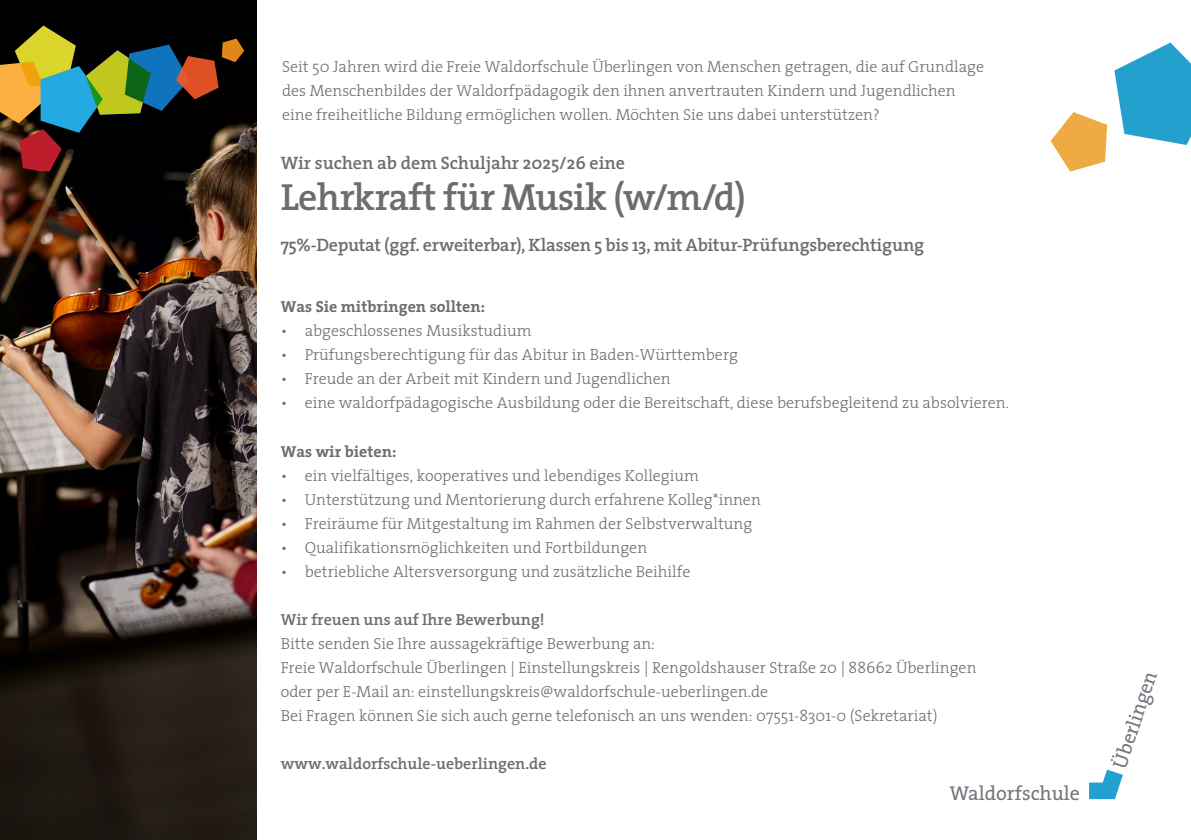
<style>
.page{position:relative;width:1191px;height:840px;background:#fff}
.page>*{position:absolute;margin:0;border:0;box-sizing:border-box;transform-origin:0 0}
.t1{font:600 38px "The Serif";letter-spacing:-.015em;color:#6c6d70}
.t2{font:20px "The Serif";color:#72767d}
.t3{font:600 18px "The Serif";letter-spacing:-.005em;color:#6c6d70}
.t4{font:300 16px "The Serif";color:#6c6d70}
.t5{font:600 16px "The Serif";color:#6c6d70}
.t6{font:700 16px "The Serif";color:#6c6d70}
</style>
<div class="page">
<img style="left:0;top:0;width:257px;height:839px">
<svg style="left:1114px;top:43px;width:77px;height:102px"></svg>
<svg style="left:1050px;top:112px;width:57px;height:59px"></svg>
<svg style="left:0;top:26px;width:244px;height:145px;background:#42422b"></svg>
<svg style="left:1089px;top:769px;width:34px;height:29px"></svg>
<p class="t4" style="left:282px;top:53px;width:703px">Seit 50 Jahren wird die Freie Waldorfschule Überlingen von Menschen getragen, die auf Grundlage</p>
<p class="t4" style="left:282px;top:77px;width:675px">des Menschenbildes der Waldorfpädagogik den ihnen anvertrauten Kindern und Jugendlichen</p>
<p class="t4" style="left:282px;top:101px;width:599px">eine freiheitliche Bildung ermöglichen wollen. Möchten Sie uns dabei unterstützen?</p>
<p class="t3" style="left:281px;top:148px;width:346px">Wir suchen ab dem Schuljahr 2025/26 eine</p>
<p class="t1" style="left:281px;top:165px;width:467px">Lehrkraft für Musik (w/m/d)</p>
<p class="t3" style="left:281px;top:230px;width:645px">75%-Deputat (ggf. erweiterbar), Klassen 5 bis 13, mit Abitur-Prüfungsberechtigung</p>
<p class="t6" style="left:281px;top:293px;width:206px">Was Sie mitbringen sollten:</p>
<p class="t4" style="left:281px;top:317px;width:252px">• abgeschlossenes Musikstudium</p>
<p class="t4" style="left:281px;top:341px;width:459px">• Prüfungsberechtigung für das Abitur in Baden-Württemberg</p>
<p class="t4" style="left:281px;top:365px;width:391px">• Freude an der Arbeit mit Kindern und Jugendlichen</p>
<p class="t4" style="left:281px;top:389px;width:729px">• eine waldorfpädagogische Ausbildung oder die Bereitschaft, diese berufsbegleitend zu absolvieren.</p>
<p class="t6" style="left:281px;top:437px;width:117px">Was wir bieten:</p>
<p class="t4" style="left:281px;top:461px;width:419px">• ein vielfältiges, kooperatives und lebendiges Kollegium</p>
<p class="t4" style="left:281px;top:485px;width:481px">• Unterstützung und Mentorierung durch erfahrene Kolleg*innen</p>
<p class="t4" style="left:281px;top:509px;width:473px">• Freiräume für Mitgestaltung im Rahmen der Selbstverwaltung</p>
<p class="t4" style="left:281px;top:533px;width:368px">• Qualifikationsmöglichkeiten und Fortbildungen</p>
<p class="t4" style="left:281px;top:557px;width:411px">• betriebliche Altersversorgung und zusätzliche Beihilfe</p>
<p class="t5" style="left:281px;top:605px;width:265px">Wir freuen uns auf Ihre Bewerbung!</p>
<p class="t4" style="left:281px;top:629px;width:376px">Bitte senden Sie Ihre aussagekräftige Bewerbung an:</p>
<p class="t4" style="left:281px;top:653px;width:697px">Freie Waldorfschule Überlingen | Einstellungskreis | Rengoldshauser Straße 20 | 88662 Überlingen</p>
<p class="t4" style="left:281px;top:677px;width:489px">oder per E-Mail an: einstellungskreis@waldorfschule-ueberlingen.de</p>
<p class="t4" style="left:281px;top:701px;width:658px">Bei Fragen können Sie sich auch gerne telefonisch an uns wenden: 07551-8301-0 (Sekretariat)</p>
<p class="t5" style="left:281px;top:749px;width:267px">www.waldorfschule-ueberlingen.de</p>
<p class="t2" style="left:950px;top:776px;width:132px">Waldorfschule</p>
<p class="t2" style="left:1102px;top:761px;width:102px;rotate:-71deg">Überlingen</p>
</div>
